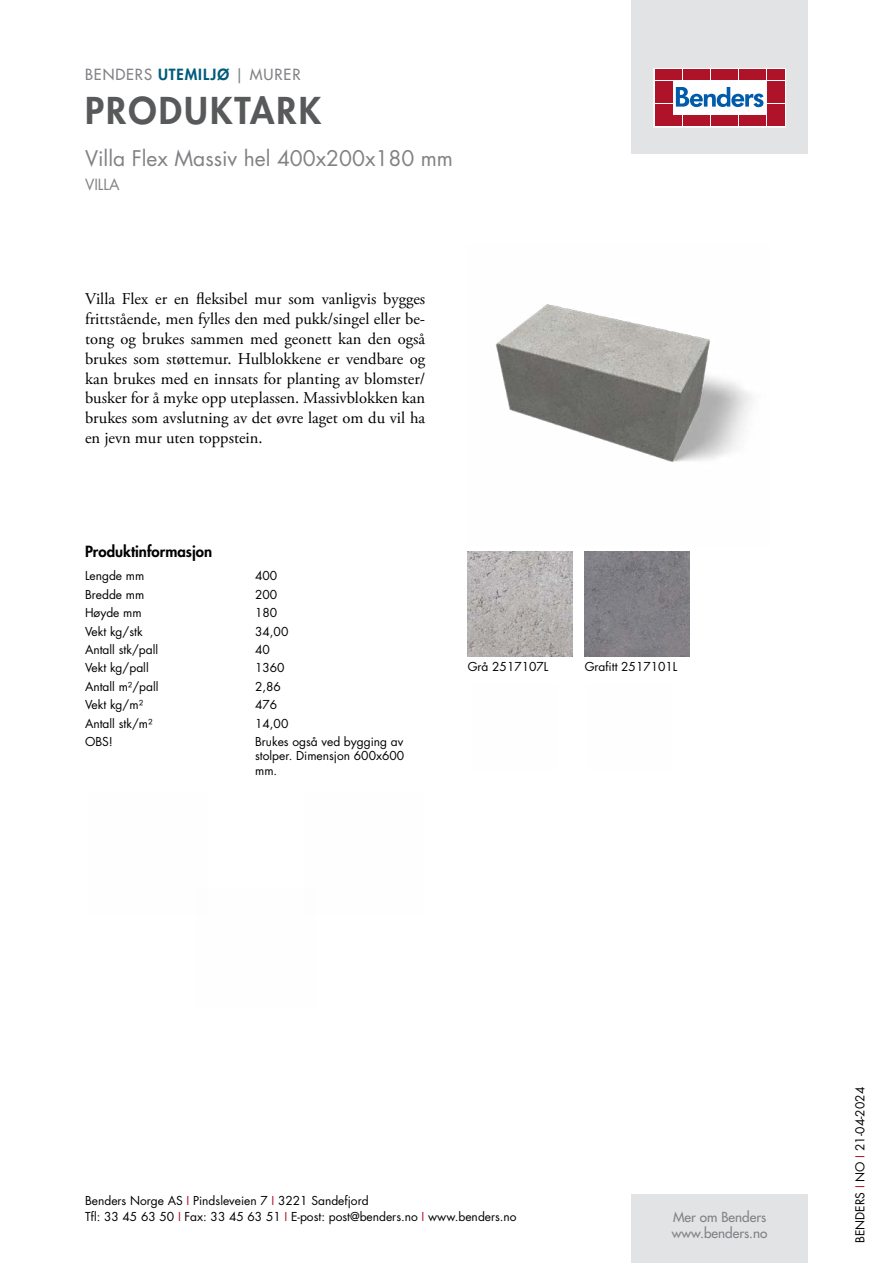
<style>
.page{position:relative;width:893px;height:1263px;background:#fff}
.page>*{position:absolute;margin:0;border:0;box-sizing:border-box;transform-origin:0 0}
.t1{font:800 36px "Futura Std";letter-spacing:.06em;color:#58595b}
.t2{font:21px "Futura Std";color:#808285}
.t3{font:16.5px/19.8px "Adobe Garamond Pro";color:#000;text-align:justify}
.t4{font:500 15px "Futura Std";letter-spacing:.06em;color:#808285}
.t5{font:800 15px "Futura Std";color:#000}
.t6{font:15px "Futura Std";color:#808285}
.t7{font:500 13.5px/16.2px "Futura Std";color:#808285}
.t8{font:12px/14.4px "Futura Std";color:#000}
.s1{font-weight:800;color:#005a7c}
.s2{color:#ae132a}
</style>
<div class="page">
<div style="left:631px;top:0;width:177px;height:153px;background:#e2e3e4"></div>
<div style="left:631px;top:1195px;width:177px;height:68px;background:#e2e3e4"></div>
<svg style="left:656px;top:70px;width:128px;height:55px;background:#ebc6cc"></svg>
<div style="left:654px;top:68px;width:132px;height:59px;border:1px solid #fff"></div>
<div style="left:655px;top:70px;width:8px;height:10px;background:#ae132a"></div>
<div style="left:664px;top:70px;width:8px;height:10px;background:#ae132a"></div>
<div style="left:655px;top:81px;width:8px;height:10px;background:#ae132a"></div>
<div style="left:664px;top:81px;width:8px;height:10px;background:#ae132a"></div>
<div style="left:655px;top:93px;width:8px;height:10px;background:#ae132a"></div>
<div style="left:664px;top:93px;width:8px;height:10px;background:#ae132a"></div>
<div style="left:655px;top:104px;width:8px;height:11px;background:#ae132a"></div>
<div style="left:664px;top:104px;width:8px;height:11px;background:#ae132a"></div>
<div style="left:655px;top:116px;width:8px;height:10px;background:#ae132a"></div>
<div style="left:664px;top:116px;width:8px;height:10px;background:#ae132a"></div>
<div style="left:674px;top:70px;width:8px;height:10px;background:#ae132a"></div>
<div style="left:683px;top:70px;width:8px;height:10px;background:#ae132a"></div>
<div style="left:692px;top:70px;width:8px;height:10px;background:#ae132a"></div>
<div style="left:702px;top:70px;width:8px;height:10px;background:#ae132a"></div>
<div style="left:711px;top:70px;width:8px;height:10px;background:#ae132a"></div>
<div style="left:720px;top:70px;width:8px;height:10px;background:#ae132a"></div>
<div style="left:730px;top:70px;width:8px;height:10px;background:#ae132a"></div>
<div style="left:739px;top:70px;width:8px;height:10px;background:#ae132a"></div>
<div style="left:748px;top:70px;width:8px;height:10px;background:#ae132a"></div>
<div style="left:758px;top:70px;width:8px;height:10px;background:#ae132a"></div>
<div style="left:674px;top:116px;width:8px;height:10px;background:#ae132a"></div>
<div style="left:683px;top:116px;width:8px;height:10px;background:#ae132a"></div>
<div style="left:692px;top:116px;width:8px;height:10px;background:#ae132a"></div>
<div style="left:702px;top:116px;width:8px;height:10px;background:#ae132a"></div>
<div style="left:711px;top:116px;width:8px;height:10px;background:#ae132a"></div>
<div style="left:720px;top:116px;width:8px;height:10px;background:#ae132a"></div>
<div style="left:730px;top:116px;width:8px;height:10px;background:#ae132a"></div>
<div style="left:739px;top:116px;width:8px;height:10px;background:#ae132a"></div>
<div style="left:748px;top:116px;width:8px;height:10px;background:#ae132a"></div>
<div style="left:758px;top:116px;width:8px;height:10px;background:#ae132a"></div>
<div style="left:767px;top:70px;width:8px;height:10px;background:#ae132a"></div>
<div style="left:776px;top:70px;width:8px;height:10px;background:#ae132a"></div>
<div style="left:767px;top:81px;width:8px;height:10px;background:#ae132a"></div>
<div style="left:776px;top:81px;width:8px;height:10px;background:#ae132a"></div>
<div style="left:767px;top:93px;width:8px;height:10px;background:#ae132a"></div>
<div style="left:776px;top:93px;width:8px;height:10px;background:#ae132a"></div>
<div style="left:767px;top:104px;width:8px;height:11px;background:#ae132a"></div>
<div style="left:776px;top:104px;width:8px;height:11px;background:#ae132a"></div>
<div style="left:767px;top:116px;width:8px;height:10px;background:#ae132a"></div>
<div style="left:776px;top:116px;width:8px;height:10px;background:#ae132a"></div>
<svg style="left:676px;top:87px;width:87px;height:20px;background:#89b3d7"></svg>
<img style="left:495px;top:304px;width:257px;height:158px">
<img style="left:468px;top:552px;width:105px;height:105px">
<img style="left:585px;top:552px;width:105px;height:105px">
<p class="t4" style="left:85px;top:65px;width:217px">BENDERS <span class="s1">UTEMILJØ</span> | MURER</p>
<h1 class="t1" style="left:85px;top:87px;width:238px">PRODUKTARK</h1>
<h2 class="t2" style="left:85px;top:144px;width:370px">Villa Flex Massiv hel 400x200x180 mm</h2>
<p class="t6" style="left:85px;top:175px;width:36px">VILLA</p>
<p class="t3" style="left:85px;top:290px;width:342px">Villa Flex er en fleksibel mur som vanligvis bygges frittstående, men fylles den med pukk/singel eller be&shy;tong og brukes sammen med geonett kan den også brukes som støttemur. Hulblokkene er vendbare og kan brukes med en innsats for planting av blomster/ busker for å myke opp uteplassen. Massivblokken kan brukes som avslutning av det øvre laget om du vil ha en jevn mur uten toppstein.</p>
<p class="t5" style="left:85px;top:542px;width:129px">Produktinformasjon</p>
<p class="t8" style="left:85px;top:569px;width:61px">Lengde mm</p>
<p class="t8" style="left:255px;top:569px;width:24px">400</p>
<p class="t8" style="left:85px;top:587px;width:61px">Bredde mm</p>
<p class="t8" style="left:255px;top:587px;width:24px">200</p>
<p class="t8" style="left:85px;top:606px;width:58px">Høyde mm</p>
<p class="t8" style="left:255px;top:606px;width:24px">180</p>
<p class="t8" style="left:85px;top:624px;width:59px">Vekt kg/stk</p>
<p class="t8" style="left:255px;top:624px;width:35px">34,00</p>
<p class="t8" style="left:85px;top:642px;width:75px">Antall stk/pall</p>
<p class="t8" style="left:255px;top:642px;width:16px">40</p>
<p class="t8" style="left:85px;top:661px;width:65px">Vekt kg/pall</p>
<p class="t8" style="left:255px;top:661px;width:31px">1360</p>
<p class="t8" style="left:85px;top:679px;width:75px">Antall m²/pall</p>
<p class="t8" style="left:255px;top:679px;width:27px">2,86</p>
<p class="t8" style="left:85px;top:698px;width:60px">Vekt kg/m²</p>
<p class="t8" style="left:255px;top:698px;width:24px">476</p>
<p class="t8" style="left:85px;top:716px;width:69px">Antall stk/m²</p>
<p class="t8" style="left:255px;top:716px;width:35px">14,00</p>
<p class="t8" style="left:85px;top:734px;width:29px">OBS!</p>
<p class="t8" style="left:255px;top:734px;width:151px;text-align:justify">Brukes også ved bygging av stolper. Dimensjon 600x600 mm.</p>
<p class="t8" style="left:468px;top:660px;width:82px">Grå 2517107L</p>
<p class="t8" style="left:585px;top:660px;width:94px">Grafitt 2517101L</p>
<p class="t8" style="left:85px;top:1192px;width:433px;line-height:16.5px">Benders Norge AS <span class="s2">I</span> Pindsleveien 7 <span class="s2">I</span> 3221 Sandefjord<br>Tfl: 33 45 63 50 <span class="s2">I</span> Fax: 33 45 63 51 <span class="s2">I</span> E-post: post@benders.no <span class="s2">I</span> www.benders.no</p>
<p class="t7" style="left:672px;top:1209px;width:97px">Mer om Benders www.benders.no</p>
<p class="t8" style="left:853px;top:1243px;width:157px;rotate:-90deg">BENDERS <span class="s2">I</span> NO <span class="s2">I</span> 21-04-2024</p>
</div>
